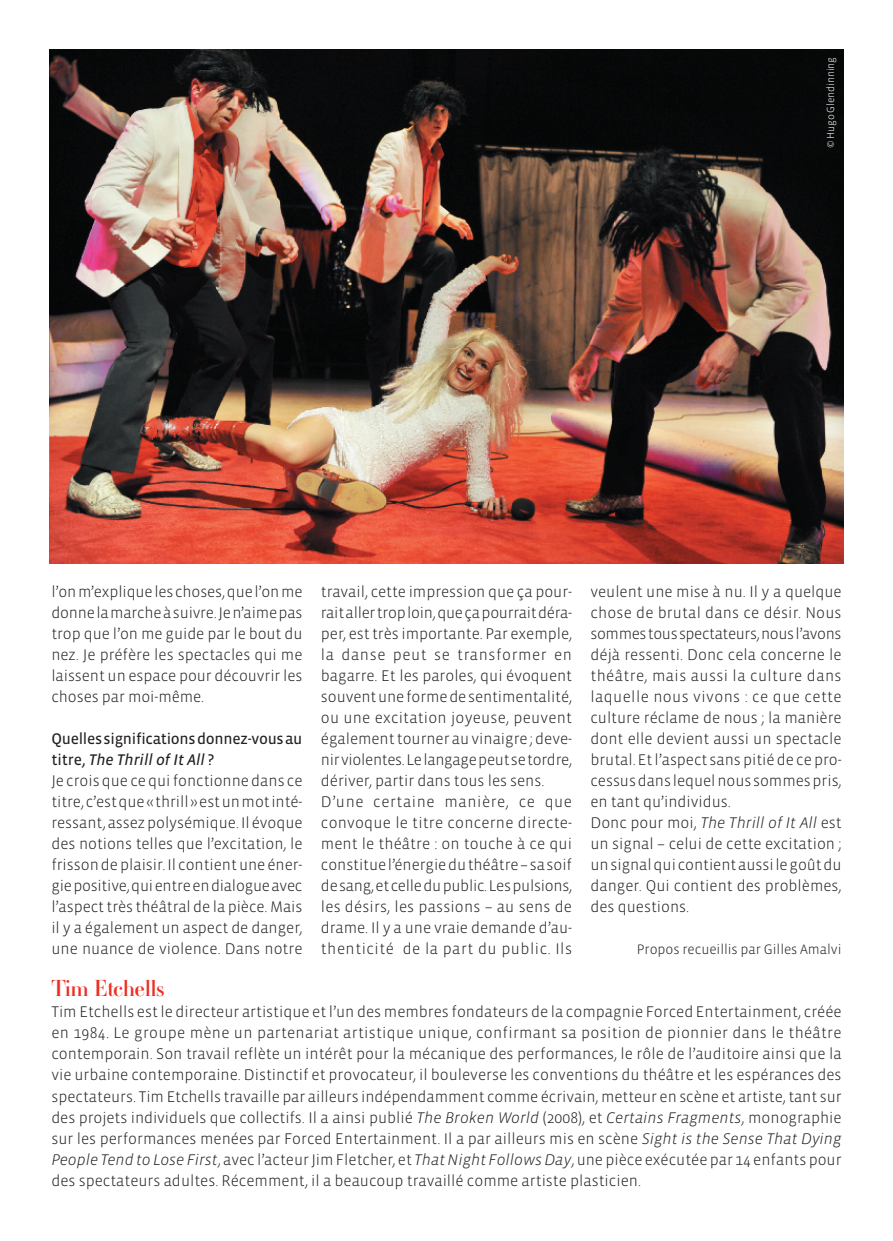
<style>
.page{position:relative;width:893px;height:1241px;background:#fff}
.page>*{position:absolute;margin:0;border:0;box-sizing:border-box;transform-origin:0 0}
.t1{font:22.75px "Ambroise Hu";color:#ee2e22}
.t2{font:300 15.75px/21px "Vista Sans OT";letter-spacing:-.005em;color:#231f20}
.t3{font:300 14px "Vista Sans OT";letter-spacing:-.005em;color:#231f20}
.t4{font:300 10.5px "Vista Sans OT";letter-spacing:-.015em;color:#fff}
.s1{font-weight:400}
.s2{font-weight:400;font-style:italic}
.s3{font-style:italic}
</style>
<div class="page">
<img style="left:50px;top:50px;width:793px;height:513px">
<p class="t4" style="left:824px;top:148px;width:93px;rotate:-90deg">© Hugo Glendinning</p>
<p class="t2" style="left:51px;top:581px;width:253px;text-align:justify">l’onm’expliqueleschoses,quel’onme donnelamarcheàsuivre.Jen’aimepas trop que l’on me guide par le bout du nez. Je préfère les spectacles qui me laissent un espace pour découvrir les choses par moi-même.</p>
<p class="t2" style="left:51px;top:728px;width:253px"><span class="s1">Quellessignificationsdonnez-vousau titre,</span> <span class="s2">The Thrill of It All</span> <span class="s1">?<br></span>Je croisque cequifonctionnedans ce titre,c’estque«thrill»estunmotinté&shy;ressant,assezpolysémique.Ilévoque des notions telles que l’excitation, le frissondeplaisir.Il contientune éner&shy;giepositive,quientreendialogueavec l’aspecttrès théâtral de la pièce. Mais il y a également un aspect de danger, une nuance de violence. Dans notre</p>
<p class="t2" style="left:321px;top:581px;width:253px">travail, cette impression que ça pour&shy;raitallertroploin,queçapourraitdéra&shy;per, est très importante. Par exemple, la danse peut se transformer en bagarre. Et les paroles, qui évoquent souventuneformedesentimentalité, ou une excitation joyeuse, peuvent égalementtourner au vinaigre ; deve&shy;nirviolentes.Lelangagepeutsetordre, dériver, partir dans tous les sens.<br>D’une certaine manière, ce que convoque le titre concerne directe&shy;ment le théâtre : on touche à ce qui constituel’énergieduthéâtre–sasoif desang,etcelledupublic.Lespulsions, les désirs, les passions – au sens de drame. Il y a une vraie demande d’au&shy;thenticité de la part du public. Ils</p>
<p class="t2" style="left:590px;top:581px;width:253px">veulent une mise à nu. Il y a quelque chose de brutal dans ce désir. Nous sommestousspectateurs,nousl’avons déjà ressenti. Donc cela concerne le théâtre, mais aussi la culture dans laquelle nous vivons : ce que cette culture réclame de nous ; la manière dont elle devient aussi un spectacle brutal. Etl’aspect sanspitiéde cepro&shy;cessusdanslequelnoussommespris, en tant qu’individus.<br>Donc pour moi, <span class="s3">The Thrill of It All</span> est un signal – celui de cette excitation ; unsignalquicontientaussilegoûtdu danger. Qui contient des problèmes, des questions.</p>
<p class="t3" style="left:637px;top:941px;width:206px">Propos recueillis par Gilles Amalvi</p>
<h1 class="t1" style="left:51px;top:980px;width:115px">Tim Etchells</h1>
<p class="t2" style="left:51px;top:1001px;width:792px;text-align:justify">Tim Etchells est le directeur artistique et l’un des membres fondateurs de la compagnie Forced Entertainment, créée en 1984. Le groupe mène un partenariat artistique unique, confirmant sa position de pionnier dans le théâtre contemporain. Son travail reflète un intérêt pour la mécanique des performances, le rôle de l’auditoire ainsi que la vie urbaine contemporaine. Distinctif et provocateur, il bouleverse les conventions du théâtre et les espérances des spectateurs. Tim Etchells travaille par ailleurs indépendamment comme écrivain, metteur en scène et artiste, tant sur des projets individuels que collectifs. Il a ainsi publié <span class="s3">The Broken World</span> (2008), et <span class="s3">Certains Fragments</span>, monographie sur les performances menées par Forced Entertainment. Il a par ailleurs mis en scène <span class="s3">Sight is the Sense That Dying People Tend to Lose First</span>, avec l’acteurJim Fletcher, et <span class="s3">ThatNight FollowsDay</span>, une pièce exécutée par 14 enfants pour des spectateurs adultes. Récemment, il a beaucoup travaillé comme artiste plasticien.</p>
</div>
